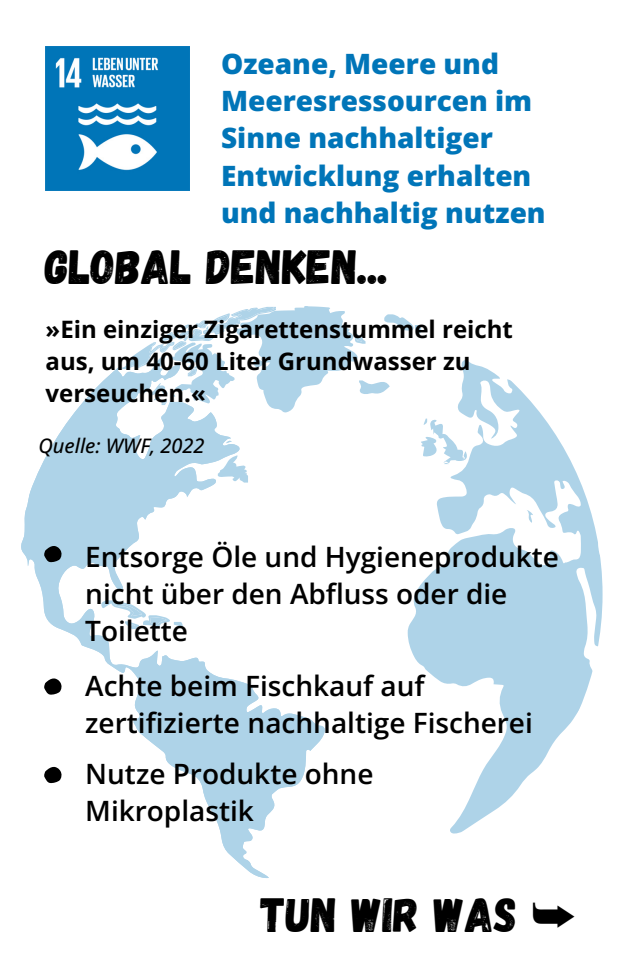
<style>
.page{position:relative;width:624px;height:963px;background:#fff}
.page>*{position:absolute;margin:0;border:0;box-sizing:border-box;transform-origin:0 0}
.t1{font:48px "Gagalin";color:#000}
.t2{font:600 28px/37.2px "Open Sans";color:#000}
.t3{font:800 28px/37.2px "Open Sans";color:#0075b8}
.t4{font:700 24px/32px "Open Sans";color:#000}
.t5{font:italic 500 20px "Open Sans";color:#000}
.s1{font-family:"Free Serif"}
</style>
<div class="page">
<svg style="left:408px;top:360px;width:194px;height:474px"></svg>
<svg style="left:527px;top:510px;width:6px;height:13px"></svg>
<svg style="left:21px;top:366px;width:304px;height:512px"></svg>
<svg style="left:226px;top:440px;width:6px;height:3px"></svg>
<svg style="left:101px;top:600px;width:82px;height:29px"></svg>
<svg style="left:218px;top:455px;width:30px;height:28px"></svg>
<svg style="left:122px;top:306px;width:299px;height:107px"></svg>
<svg style="left:421px;top:419px;width:46px;height:45px"></svg>
<svg style="left:43px;top:544px;width:20px;height:18px"></svg>
<svg style="left:43px;top:677px;width:20px;height:18px"></svg>
<svg style="left:43px;top:765px;width:20px;height:18px"></svg>
<img style="left:46px;top:47px;width:144px;height:144px">
<p class="t3" style="left:221px;top:44px;width:326px">Ozeane, Meere und<br>Meeresressourcen im<br>Sinne nachhaltiger<br>Entwicklung erhalten und nachhaltig nutzen</p>
<h1 class="t1" style="left:45px;top:236px;width:345px">GLOBAL DENKEN...</h1>
<p class="t4" style="left:46px;top:313px;width:469px">»Ein einziger Zigarettenstummel reicht aus, um 40-60 Liter Grundwasser zu verseuchen.«</p>
<p class="t5" style="left:38px;top:432px;width:168px">Quelle: WWF, 2022</p>
<p class="t2" style="left:85px;top:537px;width:475px">Entsorge Öle und Hygieneprodukte nicht über den Abfluss oder die<br>Toilette</p>
<p class="t2" style="left:85px;top:667px;width:449px">Achte beim Fischkauf auf zertifizierte nachhaltige Fischerei</p>
<p class="t2" style="left:85px;top:754px;width:290px">Nutze Produkte ohne<br>Mikroplastik</p>
<h1 class="t1" style="left:261px;top:883px;width:317px">TUN WIR WAS <span class="s1">➥</span></h1>
</div>
